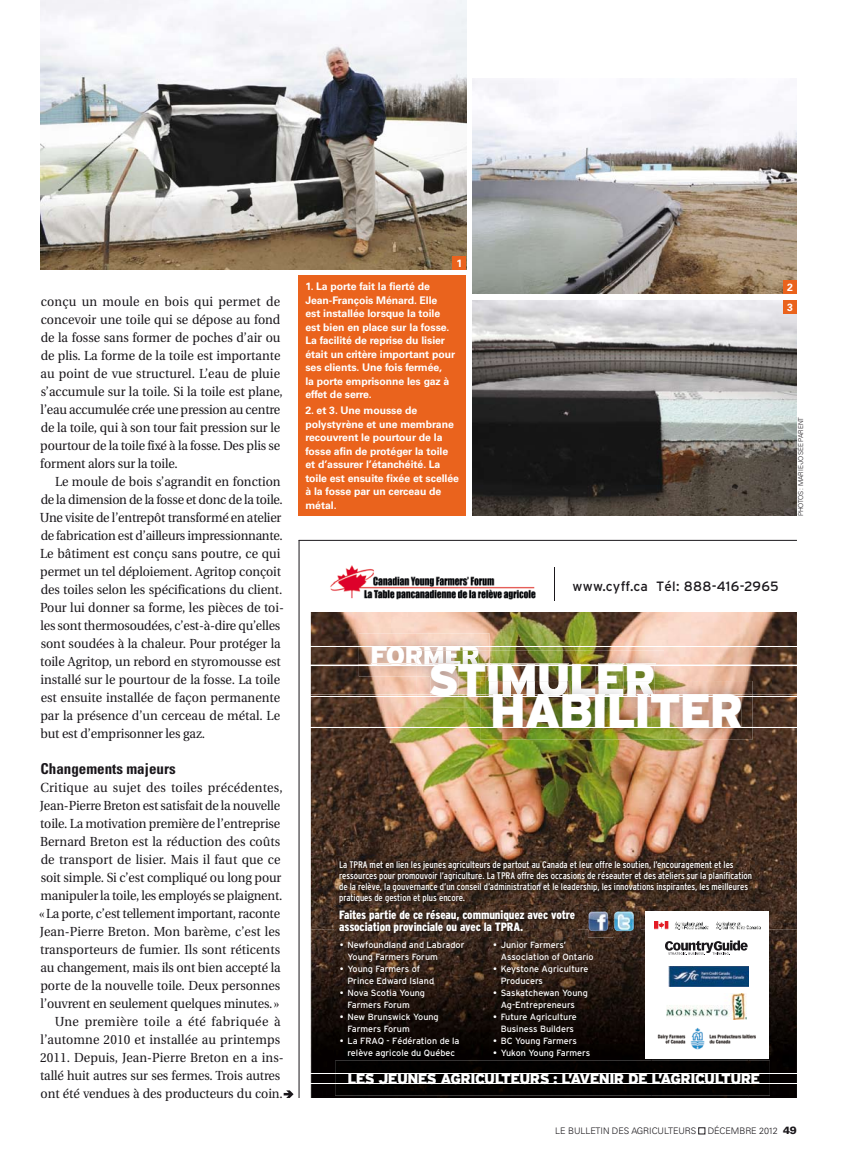
<style>
.page{position:relative;width:851px;height:1161px;background:#fff}
.page>*{position:absolute;margin:0;border:0;box-sizing:border-box;transform-origin:0 0}
.t1{font:900 48px "Interstate";letter-spacing:-.04em;color:#fff}
.t2{font:900 45.9px "Interstate";letter-spacing:-.04em;color:#fff}
.t3{font:900 26.7px "Interstate";letter-spacing:-.04em;color:#fff}
.t4{font:700 condensed 15px "Univers";color:#1a171b}
.t5{font:900 14.7px "Interstate";letter-spacing:-.04em;color:#fff}
.t6{font:13.5px "Interstate";letter-spacing:.02em;color:#1a171b}
.t7{font:13.2px/18px "Utopia";letter-spacing:-.005em;color:#1a171b;scale:.95 1}
.t8{font:13.2px "Utopia";letter-spacing:.02em;color:#1a171b;scale:.95 1}
.t9{font:13.2px "Utopia";letter-spacing:.025em;color:#1a171b;scale:.95 1}
.t10{font:900 condensed 12px/12.3px "Interstate";letter-spacing:-.01em;color:#fff}
.t11{font:700 10.5px/13.5px "Univers";letter-spacing:-.005em;color:#fff}
.t12{font:condensed 9.6px/11.2px "Interstate";color:#fff}
.t13{font:9px/12px "Interstate";color:#fff}
.t14{font:300 9px "Univers";letter-spacing:-.005em;color:#1a171b}
.t15{font:300 6.75px "Univers";letter-spacing:-.025em;color:#1a171b}
.s1{font-weight:900;font-size:10.5px}
</style>
<div class="page">
<div style="left:698px;top:1128px;width:7px;height:6px;border:1px solid #1a171b"></div>
<img style="left:311px;top:612px;width:485px;height:317px">
<img style="left:311px;top:929px;width:340px;height:169px">
<img style="left:748px;top:929px;width:48px;height:169px">
<img style="left:651px;top:1059px;width:97px;height:39px">
<img style="left:330px;top:565px;width:206px;height:35px">
<hr style="left:554px;top:567px;width:1px;height:34px;background:#1a171b">
<img style="left:359px;top:633px;width:130px;height:31px">
<img style="left:372px;top:646px;width:106px;height:18px">
<img style="left:335px;top:1061px;width:434px;height:35px">
<img style="left:417px;top:651px;width:247px;height:57px">
<img style="left:478px;top:651px;width:11px;height:13px">
<img style="left:417px;top:651px;width:61px;height:13px">
<img style="left:430px;top:677px;width:55px;height:19px">
<img style="left:488px;top:677px;width:79px;height:4px">
<img style="left:572px;top:677px;width:23px;height:4px">
<img style="left:598px;top:677px;width:25px;height:4px">
<img style="left:627px;top:677px;width:27px;height:4px">
<img style="left:480px;top:681px;width:272px;height:59px">
<img style="left:480px;top:681px;width:184px;height:27px">
<img style="left:480px;top:681px;width:5px;height:15px">
<img style="left:488px;top:681px;width:79px;height:15px">
<img style="left:572px;top:681px;width:23px;height:13px">
<img style="left:598px;top:681px;width:25px;height:13px">
<img style="left:627px;top:681px;width:27px;height:13px">
<img style="left:493px;top:695px;width:74px;height:1px">
<img style="left:493px;top:697px;width:111px;height:29px">
<img style="left:609px;top:708px;width:25px;height:18px">
<img style="left:637px;top:708px;width:10px;height:18px">
<img style="left:664px;top:695px;width:78px;height:1px">
<img style="left:651px;top:697px;width:90px;height:29px">
<hr style="left:311px;top:696px;width:485px;height:1px;background:#fff">
<img style="left:311px;top:694px;width:485px;height:1px">
<img style="left:417px;top:694px;width:13px;height:1px">
<img style="left:485px;top:694px;width:267px;height:1px">
<svg style="left:430px;top:694px;width:55px;height:1px"></svg>
<img style="left:488px;top:694px;width:84px;height:1px">
<svg style="left:572px;top:694px;width:92px;height:14px"></svg>
<hr style="left:311px;top:727px;width:485px;height:1px;background:#fff">
<hr style="left:311px;top:1074px;width:485px;height:1px;background:#fff">
<hr style="left:311px;top:1084px;width:485px;height:1px;background:#fff">
<hr style="left:311px;top:647px;width:485px;height:1px;background:#fff">
<svg style="left:311px;top:648px;width:486px;height:1px"></svg>
<img style="left:311px;top:664px;width:486px;height:13px">
<svg style="left:311px;top:726px;width:486px;height:1px"></svg>
<div style="left:645px;top:911px;width:123px;height:148px;background:#fff"></div>
<img style="left:657px;top:1027px;width:99px;height:23px">
<img style="left:654px;top:922px;width:106px;height:8px">
<img style="left:666px;top:993px;width:80px;height:26px">
<img style="left:668px;top:966px;width:80px;height:20px">
<img style="left:335px;top:856px;width:419px;height:50px">
<img style="left:335px;top:906px;width:242px;height:30px">
<svg style="left:665px;top:940px;width:82px;height:15px"></svg>
<img style="left:588px;top:911px;width:52px;height:26px">
<img style="left:588px;top:912px;width:20px;height:19px">
<svg style="left:613px;top:911px;width:1px;height:26px"></svg>
<img style="left:614px;top:912px;width:19px;height:19px">
<hr style="left:298px;top:540px;width:498px;height:1px;background:#1a171b">
<hr style="left:298px;top:540px;width:1px;height:558px;background:#1a171b">
<svg style="left:283px;top:1090px;width:10px;height:8px"></svg>
<img style="left:40px;top:0;width:426px;height:270px">
<img style="left:472px;top:300px;width:324px;height:216px">
<img style="left:472px;top:78px;width:324px;height:216px">
<div style="left:298px;top:276px;width:168px;height:240px;background:#ea631d"></div>
<div style="left:452px;top:256px;width:14px;height:14px;background:#ea631d"></div>
<div style="left:783px;top:280px;width:13px;height:14px;background:#ea631d"></div>
<div style="left:783px;top:300px;width:13px;height:14px;background:#ea631d"></div>
<p class="t7" style="left:40px;top:293px;width:257px">conçu un moule en bois qui permet de concevoir une toile qui se dépose au fond de la fosse sans former de poches d’air ou de plis. La forme de la toile est importante au point de vue structurel. L’eau de pluie s’accumule sur la toile. Si la toile est plane, l’eau accumulée crée une pression au centre de la toile, qui à son tour fait pression sur le pourtour de la toile fixé à la fosse. Des plis se forment alors sur la toile.</p>
<p class="t7" style="left:40px;top:473px;width:258px;text-indent:15px">Le moule de bois s’agrandit en fonction de la dimension de la fosse et donc de la toile.<br>Une visite de l’entrepôt transformé en atelier de fabrication est d’ailleurs impressionnante.<br>Le bâtiment est conçu sans poutre, ce qui permet un tel déploiement. Agritop conçoit des toiles selon les spécifications du client.<br>Pour lui donner sa forme, les pièces de toi&shy;les sont thermosoudées, c’est-à-dire qu’elles sont soudées à la chaleur. Pour protéger la toile Agritop, un rebord en styromousse est installé sur le pourtour de la fosse. La toile est ensuite installée de façon permanente par la présence d’un cerceau de métal. Le but est d’emprisonner les gaz.</p>
<p class="t4" style="left:41px;top:759px;width:136px">Changements majeurs</p>
<p class="t8" style="left:40px;top:780px;width:256px">Critique au sujet des toiles précédentes,</p>
<p class="t7" style="left:40px;top:797px;width:254px">Jean-Pierre Breton est satisfait de la nouvelle</p>
<p class="t7" style="left:40px;top:815px;width:254px">toile. La motivation première de l’entreprise</p>
<p class="t7" style="left:40px;top:833px;width:254px">Bernard Breton est la réduction des coûts</p>
<p class="t7" style="left:41px;top:851px;width:254px">de transport de lisier. Mais il faut que ce</p>
<p class="t7" style="left:41px;top:869px;width:255px">soit simple. Si c’est compliqué ou long pour</p>
<p class="t7" style="left:40px;top:887px;width:256px">manipuler la toile, les employés se plaignent.</p>
<p class="t7" style="left:39px;top:905px;width:255px">«La porte, c’est tellement important, raconte</p>
<p class="t7" style="left:40px;top:923px;width:254px">Jean-Pierre Breton. Mon barème, c’est les</p>
<p class="t7" style="left:40px;top:941px;width:254px">transporteurs de fumier. Ils sont réticents</p>
<p class="t7" style="left:41px;top:959px;width:254px">au changement, mais ils ont bien accepté la</p>
<p class="t7" style="left:40px;top:977px;width:254px">porte de la nouvelle toile. Deux personnes</p>
<p class="t7" style="left:41px;top:995px;width:253px">l’ouvrent en seulement quelques minutes.»</p>
<p class="t9" style="left:55px;top:1014px;width:239px">Une première toile a été fabriquée à</p>
<p class="t7" style="left:41px;top:1031px;width:254px">l’automne 2010 et installée au printemps</p>
<p class="t7" style="left:40px;top:1049px;width:258px">2011. Depuis, Jean-Pierre Breton en a ins-</p>
<p class="t7" style="left:40px;top:1067px;width:254px">tallé huit autres sur ses fermes. Trois autres</p>
<p class="t7" style="left:41px;top:1085px;width:256px">ont été vendues à des producteurs du coin.</p>
<p class="t11" style="left:456px;top:257px;width:7px">1</p>
<p class="t11" style="left:305px;top:280px;width:151px">1. La porte fait la fierté de<br>Jean-François Ménard. Elle<br>est installée lorsque la toile est bien en place sur la fosse.<br>La facilité de reprise du lisier était un critère important pour ses clients. Une fois fermée,<br>la porte emprisonne les gaz à effet de serre.</p>
<p class="t11" style="left:305px;top:404px;width:155px">2. et 3. Une mousse de polystyrène et une membrane recouvrent le pourtour de la fosse afin de protéger la toile et d’assurer l’étanchéité. La toile est ensuite fixée et scellée à la fosse par un cerceau de métal.</p>
<p class="t11" style="left:787px;top:277px;width:7px;line-height:20.2px">2<br>3</p>
<p class="t15" style="left:796px;top:516px;width:101px;rotate:-90deg">PHOTOS: MARIE-JOSÉE PARENT</p>
<p class="t6" style="left:572px;top:578px;width:207px">www.cyff.ca Tél: 888-416-2965</p>
<h3 class="t3" style="left:370px;top:640px;width:111px">FORMER</h3>
<h2 class="t2" style="left:428px;top:652px;width:230px">STIMULER</h2>
<h1 class="t1" style="left:490px;top:682px;width:255px">HABILITER</h1>
<p class="t12" style="left:339px;top:859px;width:414px">La TPRA met en lien les jeunes agriculteurs de partout au Canada et leur offre le soutien, l’encouragement et les ressources pour promouvoir l’agriculture. La TPRA offre des occasions de réseauter et des ateliers sur la planification de la relève, la gouvernance d’un conseil d’administration et le leadership, les innovations inspirantes, les meilleures pratiques de gestion et plus encore.</p>
<p class="t10" style="left:339px;top:909px;width:237px">Faites partie de ce réseau, communiquez avec votre association provinciale ou avec la TPRA.</p>
<p class="t13" style="left:347px;top:939px;width:118px;text-indent:-7px">• Newfoundland and Labrador<br>Young Farmers Forum</p>
<p class="t13" style="left:347px;top:963px;width:88px;text-indent:-7px">• Young Farmers of<br>Prince Edward Island</p>
<p class="t13" style="left:347px;top:987px;width:79px;text-indent:-7px">• Nova Scotia Young<br>Farmers Forum</p>
<p class="t13" style="left:347px;top:1011px;width:93px;text-indent:-7px">• New Brunswick Young<br>Farmers Forum</p>
<p class="t13" style="left:340px;top:1035px;width:121px;text-align:center">• La FRAQ - Fédération de la relève agricole du Québec</p>
<p class="t13" style="left:500px;top:939px;width:94px;text-indent:-7px">• Junior Farmers’<br>Association of Ontario</p>
<p class="t13" style="left:500px;top:963px;width:89px;text-indent:-7px">• Keystone Agriculture<br>Producers</p>
<p class="t13" style="left:493px;top:987px;width:96px;text-align:center">• Saskatchewan Young<br>Ag-Entrepreneurs</p>
<p class="t13" style="left:493px;top:1011px;width:85px;text-align:center">• Future Agriculture<br>Business Builders</p>
<p class="t13" style="left:493px;top:1035px;width:85px">• BC Young Farmers</p>
<p class="t13" style="left:493px;top:1047px;width:99px">• Yukon Young Farmers</p>
<p class="t5" style="left:347px;top:1070px;width:414px">LES JEUNES AGRICULTEURS : L’AVENIR DE L’AGRICULTURE</p>
<p class="t14" style="left:555px;top:1125px;width:142px">LE BULLETIN DES AGRICULTEURS</p>
<p class="t14" style="left:707px;top:1125px;width:91px">DÉCEMBRE 2012 <span class="s1">49</span></p>
</div>
